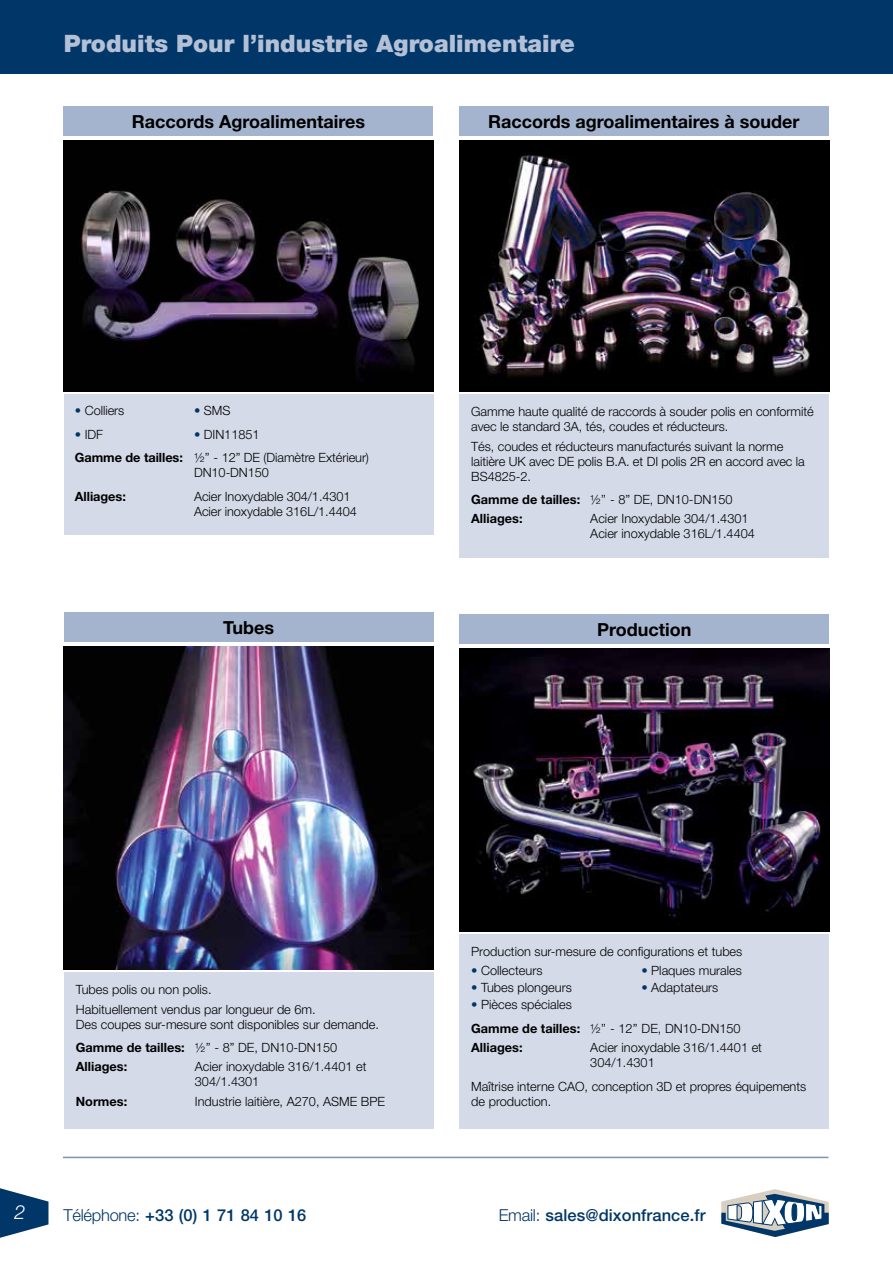
<style>
.page{position:relative;width:893px;height:1263px;background:#fff}
.page>*{position:absolute;margin:0;border:0;box-sizing:border-box;transform-origin:0 0}
.t1{font:900 24px "Helvetica Neue";color:#b4c0d6}
.t2{font:italic 300 19.5px "Helvetica Neue";color:#fff}
.t3{font:700 18px "Helvetica Neue";color:#000}
.t4{font:500 16.5px "Helvetica Neue";letter-spacing:.005em;color:#003768}
.t5{font:300 12.75px/15px "Helvetica Neue";color:#000}
.t6{font:700 12.75px/19.2px "Helvetica Neue";color:#000}
.s1{color:#003768}
.s2{font-weight:700}
.s3{font-weight:300}
</style>
<div class="page">
<div style="left:64px;top:395px;width:370px;height:140px;background:#d4dae8"></div>
<div style="left:459px;top:395px;width:370px;height:163px;background:#d4dae8"></div>
<div style="left:64px;top:972px;width:370px;height:157px;background:#d4dae8"></div>
<svg style="left:0;top:1188px;width:48px;height:50px"></svg>
<svg style="left:721px;top:1189px;width:108px;height:48px"></svg>
<div style="left:0;top:0;width:893px;height:73px;background:#003768"></div>
<div style="left:64px;top:106px;width:369px;height:30px;background:#a4b4ce"></div>
<div style="left:64px;top:612px;width:370px;height:30px;background:#a4b4ce"></div>
<div style="left:459px;top:106px;width:369px;height:30px;background:#a4b4ce"></div>
<hr style="left:63px;top:1157px;width:765px;height:1px;background:#7b93b6">
<img style="left:64px;top:646px;width:370px;height:323px">
<img style="left:64px;top:140px;width:369px;height:252px">
<img style="left:459px;top:140px;width:370px;height:252px">
<div style="left:459px;top:934px;width:370px;height:195px;background:#d4dae8"></div>
<div style="left:459px;top:614px;width:370px;height:29px;background:#a4b4ce"></div>
<img style="left:459px;top:648px;width:370px;height:283px">
<h1 class="t1" style="left:64px;top:29px;width:513px">Produits Pour l’industrie Agroalimentaire</h1>
<h3 class="t3" style="left:132px;top:111px;width:235px">Raccords Agroalimentaires</h3>
<h3 class="t3" style="left:488px;top:111px;width:313px">Raccords agroalimentaires à souder</h3>
<p class="t5" style="left:75px;top:403px;width:51px"><span class="s1">•</span> Colliers</p>
<p class="t5" style="left:194px;top:403px;width:38px"><span class="s1">•</span> SMS</p>
<p class="t5" style="left:75px;top:427px;width:30px"><span class="s1">•</span> IDF</p>
<p class="t5" style="left:75px;top:422px;width:296px;line-height:23.5px;text-indent:119px"><span class="s1">•</span> DIN11851<br><span class="s2">Gamme de tailles:</span> ½’’ - 12” DE (Diamètre Extérieur)</p>
<p class="t5" style="left:194px;top:465px;width:77px">DN10-DN150</p>
<p class="t6" style="left:75px;top:486px;width:52px">Alliages:</p>
<p class="t5" style="left:194px;top:488px;width:164px">Acier Inoxydable 304/1.4301<br>Acier inoxydable 316L/1.4404</p>
<h3 class="t3" style="left:223px;top:617px;width:53px">Tubes</h3>
<p class="t5" style="left:471px;top:404px;width:344px">Gamme haute qualité de raccords à souder polis en conformité avec le standard 3A, tés, coudes et réducteurs.</p>
<p class="t5" style="left:471px;top:438px;width:335px">Tés, coudes et réducteurs manufacturés suivant la norme laitière UK avec DE polis B.A. et DI polis 2R en accord avec la<br>BS4825-2.</p>
<p class="t6" style="left:471px;top:490px;width:263px">Gamme de tailles: <span class="s3">½’’ - 8” DE, DN10-DN150<br></span>Alliages:</p>
<p class="t5" style="left:590px;top:511px;width:166px">Acier Inoxydable 304/1.4301<br>Acier inoxydable 316L/1.4404</p>
<h3 class="t3" style="left:597px;top:618px;width:96px">Production</h3>
<p class="t5" style="left:76px;top:980px;width:241px;line-height:19.2px">Tubes polis ou non polis.<br>Habituellement vendus par longueur de 6m.</p>
<p class="t5" style="left:76px;top:1012px;width:305px;line-height:23.5px">Des coupes sur-mesure sont disponibles sur demande.<br><span class="s2">Gamme de tailles:</span> ½’’ - 8” DE, DN10-DN150</p>
<p class="t6" style="left:76px;top:1057px;width:53px">Alliages:</p>
<p class="t5" style="left:195px;top:1059px;width:173px">Acier inoxydable 316/1.4401 et<br>304/1.4301</p>
<p class="t6" style="left:76px;top:1091px;width:53px">Normes:</p>
<p class="t5" style="left:195px;top:1093px;width:192px">Industrie laitière, A270, ASME BPE</p>
<p class="t5" style="left:471px;top:943px;width:273px">Production sur-mesure de configurations et tubes</p>
<p class="t5" style="left:471px;top:963px;width:73px"><span class="s1">•</span> Collecteurs</p>
<p class="t5" style="left:641px;top:963px;width:102px"><span class="s1">•</span> Plaques murales</p>
<p class="t5" style="left:471px;top:980px;width:102px"><span class="s1">•</span> Tubes plongeurs</p>
<p class="t5" style="left:641px;top:980px;width:78px"><span class="s1">•</span> Adaptateurs</p>
<p class="t5" style="left:471px;top:993px;width:271px;line-height:23.5px"><span class="s1">•</span> Pièces spéciales<br><span class="s2">Gamme de tailles:</span> ½’’ - 12’’ DE, DN10-DN150</p>
<p class="t6" style="left:471px;top:1038px;width:53px">Alliages:</p>
<p class="t5" style="left:590px;top:1040px;width:173px">Acier inoxydable 316/1.4401 et<br>304/1.4301</p>
<p class="t5" style="left:471px;top:1078px;width:337px">Maîtrise interne CAO, conception 3D et propres équipements de production.</p>
<h2 class="t2" style="left:14px;top:1201px;width:12px">2</h2>
<p class="t4" style="left:63px;top:1205px;width:244px"><span class="s3">Téléphone:</span> +33 (0) 1 71 84 10 16</p>
<p class="t4" style="left:499px;top:1205px;width:208px"><span class="s3">Email:</span> sales@dixonfrance.fr</p>
</div>
